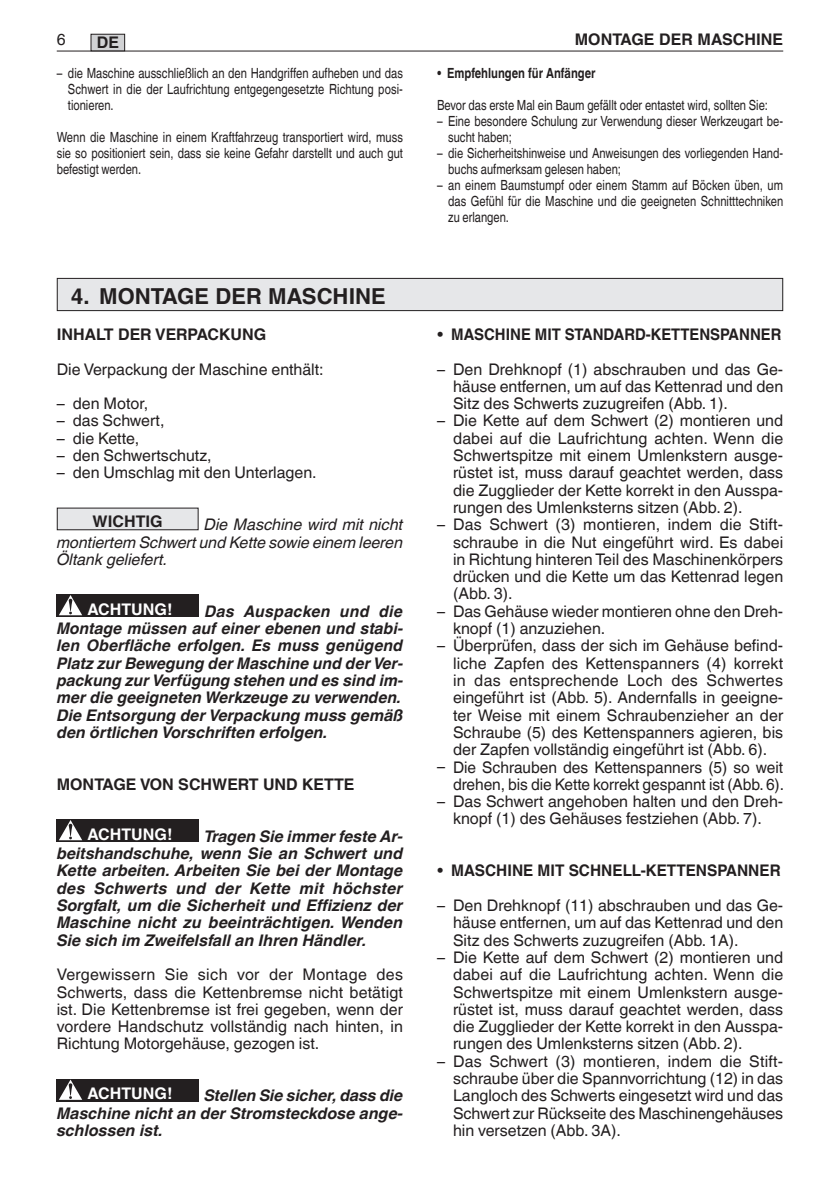
<style>
.page{position:relative;width:840px;height:1191px;background:#fff}
.page>*{position:absolute;margin:0;border:0;box-sizing:border-box;transform-origin:0 0}
.t1{font:700 22px "Helvetica World";color:#231f20}
.t2{font:16px/17.2px "Helvetica World";color:#231f20;text-align:justify}
.t3{font:italic 700 16px/17.2px "Helvetica World";color:#231f20;text-align:justify}
.t4{font:700 16px "Helvetica World";color:#231f20}
.t5{font:italic 16px/17.2px "Helvetica World";letter-spacing:-.005em;color:#231f20;text-align:justify}
.t6{font:700 16px "Helvetica World";color:#fff}
.t7{font:14px/16px "Helvetica World";color:#231f20;text-align:justify;scale:.8 1}
.t8{font:700 14px "Helvetica World";color:#231f20;scale:.8 1}
</style>
<div class="page">
<div style="left:57px;top:508px;width:141px;height:22px;background:#e6e7e9"></div>
<div style="left:57px;top:507px;width:141px;height:23px;border:1px solid #231f20"></div>
<div style="left:85px;top:594px;width:113px;height:23px;background:#231f20"></div>
<svg style="left:57px;top:594px;width:28px;height:23px"></svg>
<svg style="left:59px;top:595px;width:23px;height:20px"></svg>
<div style="left:85px;top:819px;width:113px;height:22px;background:#231f20"></div>
<div style="left:57px;top:819px;width:28px;height:22px;background:#231f20"></div>
<svg style="left:59px;top:820px;width:23px;height:20px"></svg>
<div style="left:85px;top:1078px;width:113px;height:23px;background:#231f20"></div>
<svg style="left:57px;top:1079px;width:28px;height:22px"></svg>
<svg style="left:59px;top:1079px;width:23px;height:20px"></svg>
<hr style="left:57px;top:51px;width:725px;height:1px;background:#231f20">
<div style="left:91px;top:34px;width:34px;height:17px;background:#d1d2d4"></div>
<div style="left:91px;top:34px;width:34px;height:17px;border:1px solid #231f20"></div>
<div style="left:57px;top:278px;width:725px;height:32px;background:#e6e7e9"></div>
<div style="left:57px;top:278px;width:725px;height:33px;border:1px solid #231f20"></div>
<p class="t2" style="left:57px;top:31px;width:10px">6</p>
<p class="t4" style="left:97px;top:33px;width:24px">DE</p>
<p class="t4" style="left:574px;top:31px;width:210px">MONTAGE DER MASCHINE</p>
<p class="t7" style="left:68px;top:65px;width:420px;text-indent:-11px">– die Maschine ausschließlich an den Handgriffen aufheben und das Schwert in die der Laufrichtung entgegengesetzte Richtung posi&shy;tionieren.</p>
<p class="t7" style="left:57px;top:129px;width:434px">Wenn die Maschine in einem Kraftfahrzeug transportiert wird, muss sie so positioniert sein, dass sie keine Gefahr darstellt und auch gut befestigt werden.</p>
<h1 class="t1" style="left:71px;top:284px;width:316px">4. MONTAGE DER MASCHINE</h1>
<p class="t4" style="left:57px;top:325px;width:211px">INHALT DER VERPACKUNG</p>
<p class="t2" style="left:57px;top:360px;width:268px">Die Verpackung der Maschine enthält:</p>
<p class="t2" style="left:57px;top:395px;width:93px">– den Motor,</p>
<p class="t2" style="left:57px;top:412px;width:109px">– das Schwert,</p>
<p class="t2" style="left:57px;top:429px;width:84px">– die Kette,</p>
<p class="t2" style="left:57px;top:447px;width:156px">– den Schwertschutz,</p>
<p class="t2" style="left:57px;top:464px;width:261px">– den Umschlag mit den Unterlagen.</p>
<p class="t4" style="left:93px;top:512px;width:72px">WICHTIG</p>
<p class="t5" style="left:57px;top:516px;width:347px;text-indent:147px">Die Maschine wird mit nicht montiertem Schwert und Kette sowie einem leeren Öltank geliefert.</p>
<p class="t6" style="left:87px;top:600px;width:86px">ACHTUNG!</p>
<p class="t3" style="left:57px;top:602px;width:347px;text-indent:148px">Das Auspacken und die Montage müssen auf einer ebenen und stabi&shy;len Oberfläche erfolgen. Es muss genügend Platz zur Bewegung der Maschine und der Ver&shy;packung zur Verfügung stehen und es sind im&shy;mer die geeigneten Werkzeuge zu verwenden.<br>Die Entsorgung der Verpackung muss gemäß den örtlichen Vorschriften erfolgen.</p>
<p class="t4" style="left:57px;top:775px;width:299px">MONTAGE VON SCHWERT UND KETTE</p>
<p class="t6" style="left:87px;top:825px;width:86px">ACHTUNG!</p>
<p class="t3" style="left:57px;top:827px;width:347px;text-indent:147px">Tragen Sie immer feste Ar&shy;beitshandschuhe, wenn Sie an Schwert und Kette arbeiten. Arbeiten Sie bei der Montage des Schwerts und der Kette mit höchster Sorgfalt, um die Sicherheit und Effizienz der Maschine nicht zu beeinträchtigen. Wenden Sie sich im Zweifelsfall an Ihren Händler.</p>
<p class="t2" style="left:57px;top:966px;width:347px">Vergewissern Sie sich vor der Montage des Schwerts, dass die Kettenbremse nicht betätigt ist. Die Kettenbremse ist frei gegeben, wenn der vordere Handschutz vollständig nach hinten, in Richtung Motorgehäuse, gezogen ist.</p>
<p class="t6" style="left:87px;top:1084px;width:86px">ACHTUNG!</p>
<p class="t3" style="left:57px;top:1087px;width:347px;text-indent:147px">Stellen Sie sicher, dass die Maschine nicht an der Stromsteckdose ange&shy;schlossen ist.</p>
<p class="t8" style="left:437px;top:65px;width:200px">• Empfehlungen für Anfänger</p>
<p class="t7" style="left:437px;top:97px;width:415px">Bevor das erste Mal ein Baum gefällt oder entastet wird, sollten Sie:</p>
<p class="t7" style="left:448px;top:113px;width:420px;text-indent:-11px">– Eine besondere Schulung zur Verwendung dieser Werkzeugart be&shy;sucht haben;</p>
<p class="t7" style="left:448px;top:145px;width:420px;text-indent:-11px">– die Sicherheitshinweise und Anweisungen des vorliegenden Hand&shy;buchs aufmerksam gelesen haben;</p>
<p class="t7" style="left:448px;top:177px;width:420px;text-indent:-11px">– an einem Baumstumpf oder einem Stamm auf Böcken üben, um das Gefühl für die Maschine und die geeigneten Schnitttechniken zu erlangen.</p>
<p class="t4" style="left:437px;top:325px;width:345px">• MASCHINE MIT STANDARD-KETTENSPANNER</p>
<p class="t2" style="left:453px;top:360px;width:331px;text-indent:-16px">– Den Drehknopf (1) abschrauben und das Ge&shy;häuse entfernen, um auf das Kettenrad und den Sitz des Schwerts zuzugreifen (Abb. 1).</p>
<p class="t2" style="left:453px;top:412px;width:331px;text-indent:-16px">– Die Kette auf dem Schwert (2) montieren und dabei auf die Laufrichtung achten. Wenn die Schwertspitze mit einem Umlenkstern ausge&shy;rüstet ist, muss darauf geachtet werden, dass die Zugglieder der Kette korrekt in den Ausspa&shy;rungen des Umlenksterns sitzen (Abb. 2).</p>
<p class="t2" style="left:453px;top:516px;width:331px;text-indent:-16px">– Das Schwert (3) montieren, indem die Stift&shy;schraube in die Nut eingeführt wird. Es dabei in Richtung hinteren Teil des Maschinenkörpers drücken und die Kette um das Kettenrad legen (Abb. 3).</p>
<p class="t2" style="left:453px;top:602px;width:331px;text-indent:-16px">– Das Gehäuse wieder montieren ohne den Dreh&shy;knopf (1) anzuziehen.</p>
<p class="t2" style="left:453px;top:637px;width:331px;text-indent:-16px">– Überprüfen, dass der sich im Gehäuse befind&shy;liche Zapfen des Kettenspanners (4) korrekt in das entsprechende Loch des Schwertes eingeführt ist (Abb. 5). Andernfalls in geeigne&shy;ter Weise mit einem Schraubenzieher an der Schraube (5) des Kettenspanners agieren, bis der Zapfen vollständig eingeführt ist (Abb. 6).</p>
<p class="t2" style="left:437px;top:758px;width:348px;text-align:right">– Die Schrauben des Kettenspanners (5) so weit drehen, bis die Kette korrekt gespannt ist (Abb. 6).</p>
<p class="t2" style="left:437px;top:793px;width:347px;text-align:center">– Das Schwert angehoben halten und den Dreh&shy;knopf (1) des Gehäuses festziehen (Abb. 7).</p>
<p class="t4" style="left:437px;top:861px;width:345px">• MASCHINE MIT SCHNELL-KETTENSPANNER</p>
<p class="t2" style="left:453px;top:897px;width:331px;text-indent:-16px">– Den Drehknopf (11) abschrauben und das Ge&shy;häuse entfernen, um auf das Kettenrad und den Sitz des Schwerts zuzugreifen (Abb. 1A).</p>
<p class="t2" style="left:453px;top:948px;width:331px;text-indent:-16px">– Die Kette auf dem Schwert (2) montieren und dabei auf die Laufrichtung achten. Wenn die Schwertspitze mit einem Umlenkstern ausge&shy;rüstet ist, muss darauf geachtet werden, dass die Zugglieder der Kette korrekt in den Ausspa&shy;rungen des Umlenksterns sitzen (Abb. 2).</p>
<p class="t2" style="left:453px;top:1052px;width:331px;text-indent:-16px">– Das Schwert (3) montieren, indem die Stift&shy;schraube über die Spannvorrichtung (12) in das Langloch des Schwerts eingesetzt wird und das Schwert zur Rückseite des Maschinengehäuses hin versetzen (Abb. 3A).</p>
</div>
